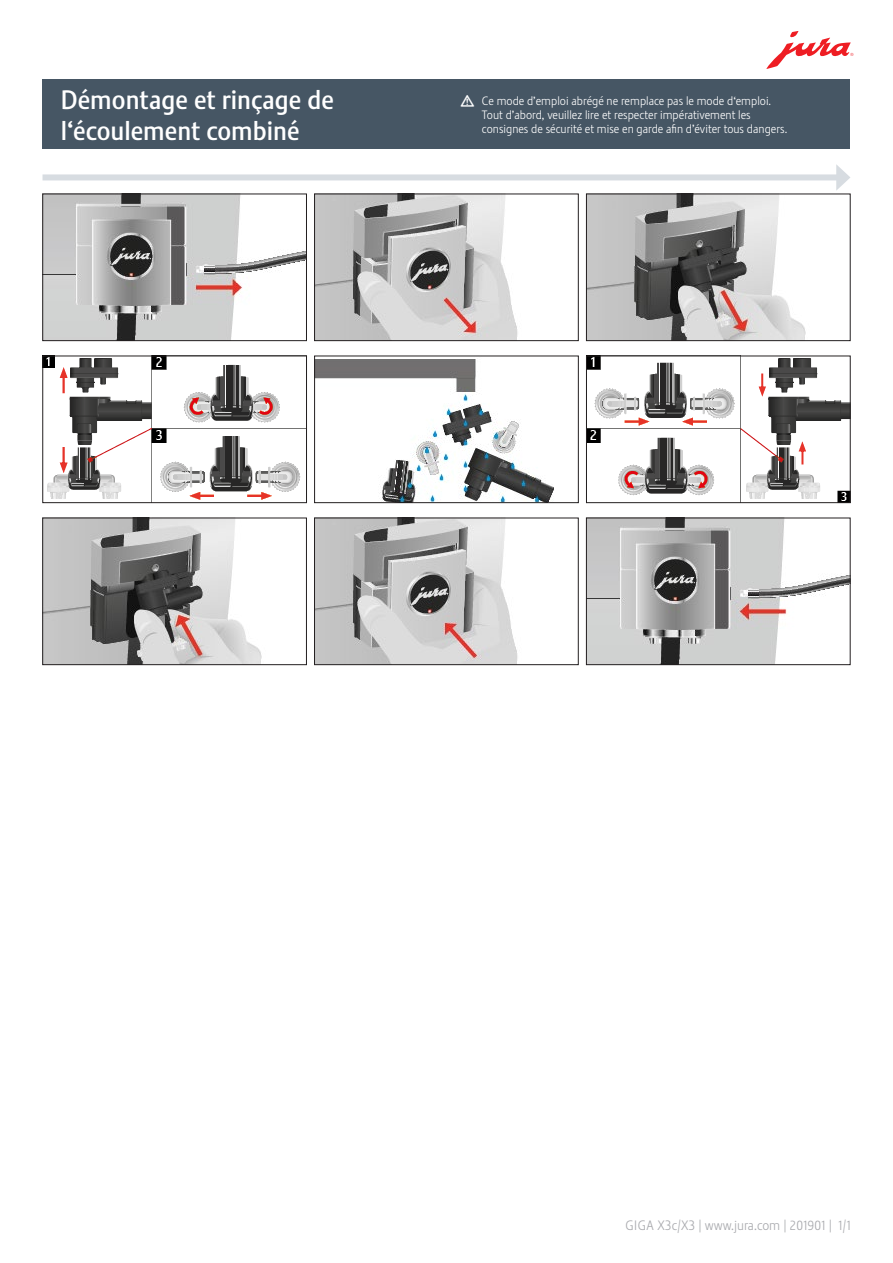
<style>
.page{position:relative;width:893px;height:1263px;background:#fff}
.page>*{position:absolute;margin:0;border:0;box-sizing:border-box;transform-origin:0 0}
.t1{font:26.25px/30.8px "Stalemate Pro 2 J Medium";color:#fff}
.t2{font:13.5px "Stalemate Pro 2 J Light";color:#a8a9ad}
.t3{font:12px/14.4px "Stalemate Pro 2 J Light";color:#fff}
.s1{font-family:"Jura Pict 2006"}
.s2{font-size:13.2px}
</style>
<div class="page">
<div style="left:43px;top:80px;width:807px;height:69px;background:#465664"></div>
<svg style="left:766px;top:31px;width:87px;height:38px"></svg>
<div style="left:43px;top:174px;width:798px;height:6px;background:#d7dce1"></div>
<svg style="left:836px;top:164px;width:14px;height:26px"></svg>
<img style="left:44px;top:196px;width:261px;height:143px">
<div style="left:42px;top:194px;width:265px;height:147px;border:1px solid #231f20"></div>
<img style="left:45px;top:358px;width:260px;height:143px">
<div style="left:43px;top:356px;width:264px;height:147px;border:1px solid #231f20"></div>
<img style="left:44px;top:520px;width:218px;height:143px">
<div style="left:42px;top:518px;width:265px;height:147px;border:1px solid #231f20"></div>
<img style="left:316px;top:196px;width:202px;height:143px">
<div style="left:314px;top:194px;width:264px;height:147px;border:1px solid #231f20"></div>
<img style="left:316px;top:359px;width:238px;height:142px">
<div style="left:314px;top:356px;width:265px;height:147px;border:1px solid #231f20"></div>
<img style="left:316px;top:520px;width:202px;height:143px">
<div style="left:314px;top:518px;width:264px;height:147px;border:1px solid #231f20"></div>
<img style="left:588px;top:196px;width:218px;height:143px">
<div style="left:586px;top:194px;width:264px;height:147px;border:1px solid #231f20"></div>
<img style="left:588px;top:358px;width:260px;height:143px">
<div style="left:586px;top:356px;width:264px;height:147px;border:1px solid #231f20"></div>
<img style="left:588px;top:520px;width:260px;height:143px">
<div style="left:586px;top:518px;width:264px;height:147px;border:1px solid #231f20"></div>
<h1 class="t1" style="left:61px;top:85px;width:275px">Démontage et rinçage de l‘écoulement combiné</h1>
<p class="t3" style="left:482px;top:93px;width:307px;text-indent:-21px"><span class="s1">J</span> Ce mode d’emploi abrégé ne remplace pas le mode d‘emploi.<br>Tout d’abord, veuillez lire et respecter impérativement les consignes de sécurité et mise en garde afin d’éviter tous dangers.</p>
<p class="t2" style="left:626px;top:1217px;width:226px">GIGA X3c/X3 | www.jura.com | <span class="s2">201901</span> | <span class="s2">1</span>/<span class="s2">1</span></p>
</div>
